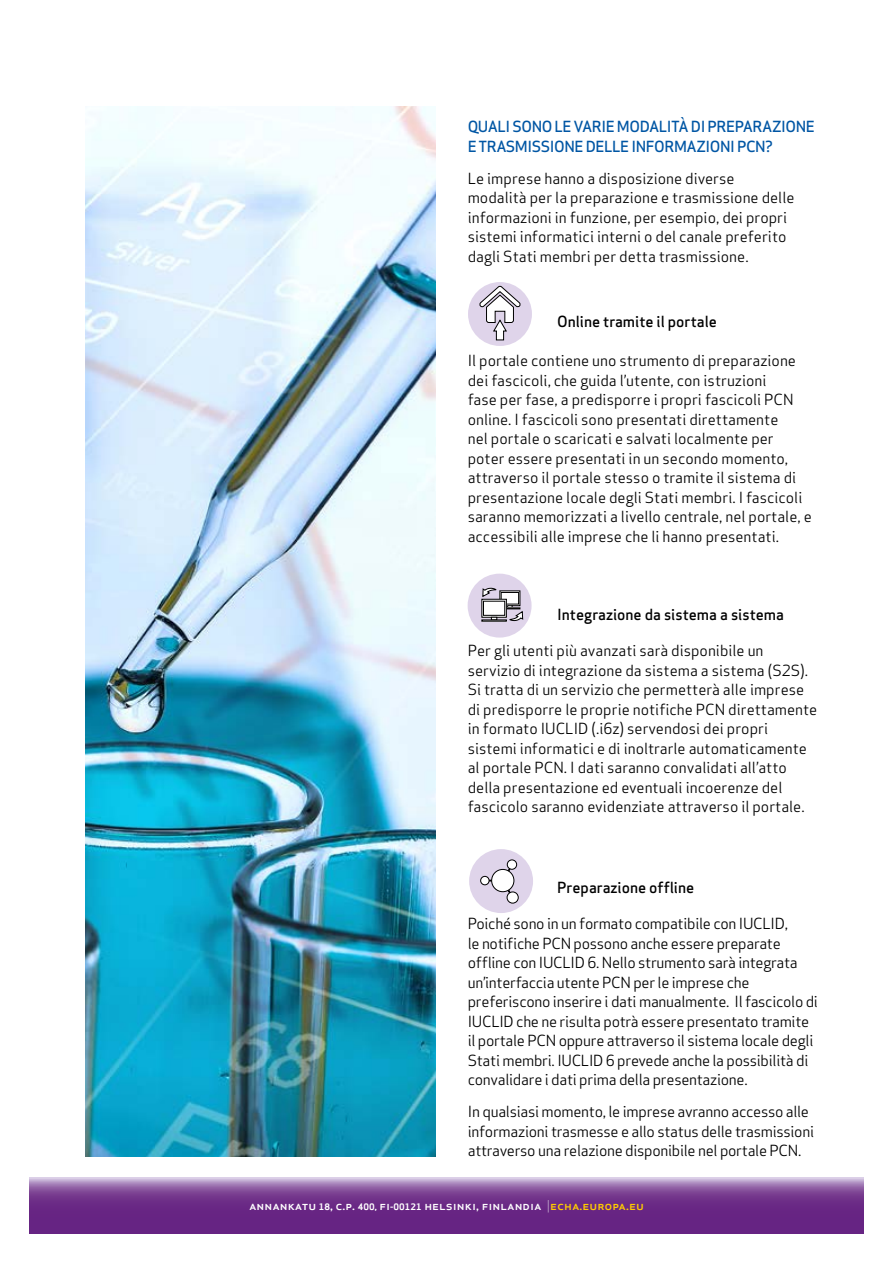
<style>
.page{position:relative;width:893px;height:1263px;background:#fff}
.page>*{position:absolute;margin:0;border:0;box-sizing:border-box;transform-origin:0 0}
.t1{font:15px/19.5px "Apex Sans";color:#000}
.t2{font:15px/19.5px "Apex Sans";letter-spacing:-.02em;color:#000}
.t3{font:500 15px/19.5px "Apex Sans";letter-spacing:-.03em;color:#0056a4}
.t4{font:500 15px "Apex Sans";color:#000}
.t5{font:500 12.15px "Apex Sans";color:#fff;scale:1.08 1}
.s1{font-weight:700;font-size:8.7px}
.s2{font-weight:700;font-size:8.25px}
.s3{font-weight:300}
.s4{color:#fc0}
</style>
<div class="page">
<svg style="left:30px;top:1178px;width:833px;height:55px;background:#793f92"></svg>
<img style="left:85px;top:106px;width:351px;height:1051px">
<div style="left:469px;top:849px;width:64px;height:64px;background:#dfd4ea;border-radius:50%"></div>
<div style="left:492px;top:869px;width:22px;height:23px;background:#fff;border-radius:50%"></div>
<div style="left:491px;top:869px;width:23px;height:23px;border:1px solid #000;border-radius:50%"></div>
<div style="left:507px;top:860px;width:10px;height:9px;background:#fff;border-radius:50%"></div>
<div style="left:507px;top:860px;width:10px;height:9px;border:1px solid #000;border-radius:50%"></div>
<div style="left:507px;top:892px;width:11px;height:11px;background:#fff;border-radius:50%"></div>
<div style="left:507px;top:892px;width:11px;height:11px;border:1px solid #000;border-radius:50%"></div>
<div style="left:481px;top:876px;width:8px;height:9px;background:#fff;border-radius:50%"></div>
<div style="left:480px;top:876px;width:9px;height:9px;border:1px solid #000;border-radius:50%"></div>
<div style="left:468px;top:574px;width:64px;height:64px;background:#dfd4ea;border-radius:50%"></div>
<div style="left:501px;top:592px;width:18px;height:12px;background:#fff"></div>
<div style="left:501px;top:592px;width:18px;height:12px;border:1px solid #000"></div>
<div style="left:483px;top:601px;width:22px;height:14px;background:#fff"></div>
<svg style="left:483px;top:588px;width:13px;height:9px"></svg>
<svg style="left:482px;top:605px;width:41px;height:16px"></svg>
<div style="left:468px;top:282px;width:64px;height:64px;background:#dfd4ea;border-radius:50%"></div>
<svg style="left:479px;top:286px;width:42px;height:54px"></svg>
<p class="t3" style="left:468px;top:115px;width:349px">QUALI SONO LE VARIE MODALITÀ DI PREPARAZIONE<br>E TRASMISSIONE DELLE INFORMAZIONI PCN?</p>
<p class="t1" style="left:468px;top:167px;width:328px">Le imprese hanno a disposizione diverse modalità per la preparazione e trasmissione delle informazioni in funzione, per esempio, dei propri sistemi informatici interni o del canale preferito dagli Stati membri per detta trasmissione.</p>
<p class="t4" style="left:557px;top:308px;width:161px">Online tramite il portale</p>
<p class="t1" style="left:468px;top:349px;width:346px">Il portale contiene uno strumento di preparazione dei fascicoli, che guida l’utente, con istruzioni<br>fase per fase, a predisporre i propri fascicoli PCN online. I fascicoli sono presentati direttamente<br>nel portale o scaricati e salvati localmente per poter essere presentati in un secondo momento, attraverso il portale stesso o tramite il sistema di presentazione locale degli Stati membri. I fascicoli saranno memorizzati a livello centrale, nel portale, e accessibili alle imprese che li hanno presentati.</p>
<p class="t4" style="left:557px;top:601px;width:229px">Integrazione da sistema a sistema</p>
<p class="t1" style="left:468px;top:639px;width:351px">Per gli utenti più avanzati sarà disponibile un servizio di integrazione da sistema a sistema (S2S).<br>Si tratta di un servizio che permetterà alle imprese di predisporre le proprie notifiche PCN direttamente in formato IUCLID (.i6z) servendosi dei propri sistemi informatici e di inoltrarle automaticamente al portale PCN. I dati saranno convalidati all’atto della presentazione ed eventuali incoerenze del fascicolo saranno evidenziate attraverso il portale.</p>
<p class="t4" style="left:557px;top:874px;width:139px">Preparazione offline</p>
<p class="t2" style="left:468px;top:912px;width:352px">Poiché sono in un formato compatibile con IUCLID,<br>le notifiche PCN possono anche essere preparate offline con IUCLID 6. Nello strumento sarà integrata un’interfaccia utente PCN per le imprese che preferiscono inserire i dati manualmente. Il fascicolo di IUCLID che ne risulta potrà essere presentato tramite il portale PCN oppure attraverso il sistema locale degli Stati membri. IUCLID 6 prevede anche la possibilità di convalidare i dati prima della presentazione.</p>
<p class="t2" style="left:468px;top:1101px;width:348px">In qualsiasi momento, le imprese avranno accesso alle informazioni trasmesse e allo status delle trasmissioni attraverso una relazione disponibile nel portale PCN.</p>
<p class="t5" style="left:249px;top:1195px;width:367px">annankatu <span class="s1">18</span>, c.p. <span class="s1">400,</span> fi<span class="s2">-</span><span class="s1">00121</span> helsinki, finlandia <span class="s3">|</span><span class="s4">echa.europa.eu</span></p>
</div>
